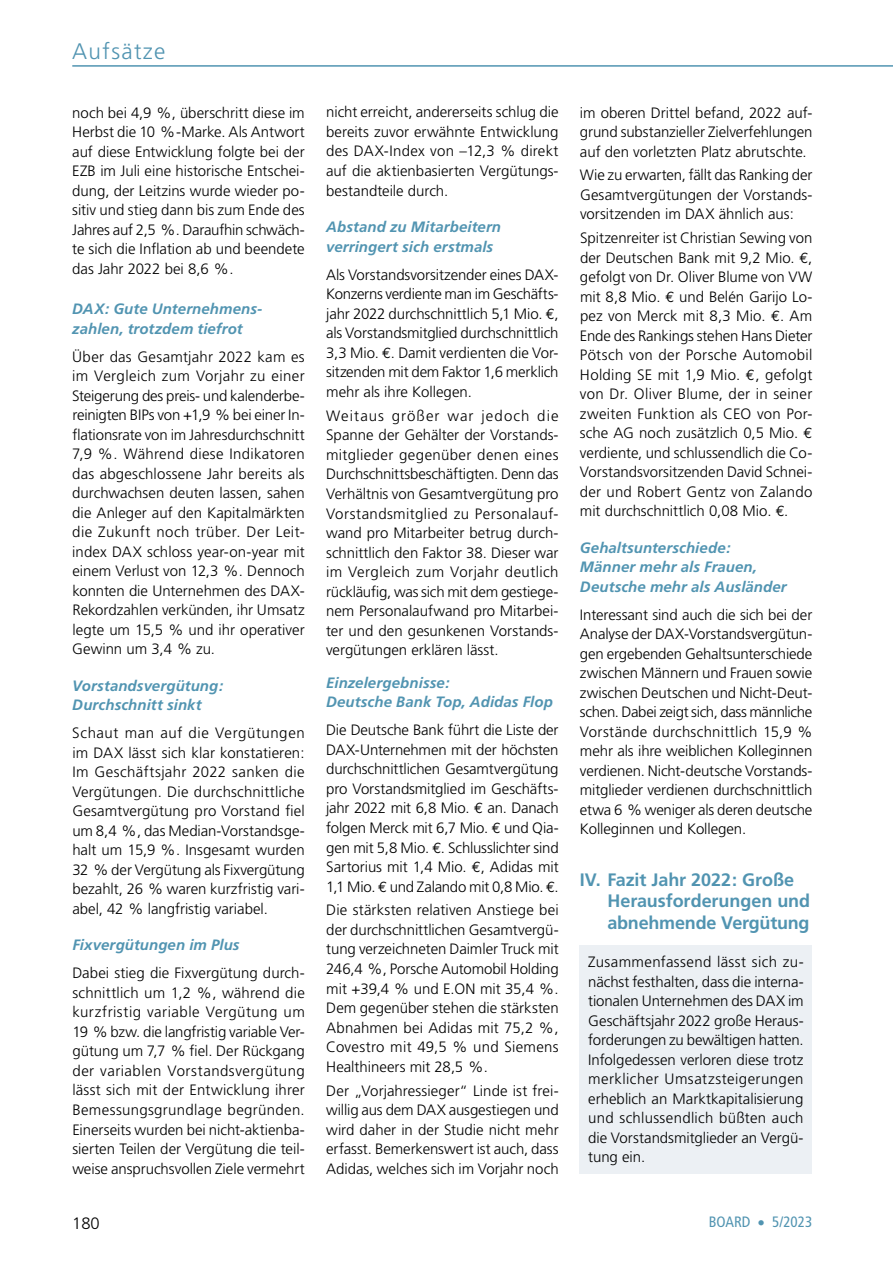
<style>
.page{position:relative;width:893px;height:1263px;background:#fff}
.page>*{position:absolute;margin:0;border:0;box-sizing:border-box;transform-origin:0 0}
.t1{font:300 22.5px "Frutiger";letter-spacing:.06em;color:#5194b1}
.t2{font:700 18px/21.6px "Frutiger";letter-spacing:-.005em;color:#5194b1}
.t3{font:300 16.5px "Frutiger";color:#000}
.t4{font:300 15px/19.5px "Frutiger";letter-spacing:-.005em;color:#000;text-align:justify}
.t5{font:italic 700 15px/19.5px "Frutiger";letter-spacing:.005em;color:#5194b1}
.t6{font:condensed 15px "Frutiger";color:#5194b1}
.s1{font-family:"Euro Mono";font-weight:400}
</style>
<div class="page">
<hr style="left:72px;top:65px;width:821px;height:2px;background:#5194b1">
<div style="left:580px;top:945px;width:232px;height:229px;background:#ecf0f4"></div>
<h1 class="t1" style="left:72px;top:39px;width:95px">Aufsätze</h1>
<p class="t4" style="left:72px;top:103px;width:234px">noch bei 4,9 %, überschritt diese im Herbst die 10 %-Marke. Als Antwort auf diese Entwicklung folgte bei der EZB im Juli eine historische Entschei&shy;dung, der Leitzins wurde wieder po&shy;sitiv und stieg dann bis zum Ende des Jahres auf 2,5 %. Daraufhin schwäch&shy;te sich die Inflation ab und beendete das Jahr 2022 bei 8,6 %.</p>
<p class="t5" style="left:72px;top:299px;width:190px">DAX: Gute Unternehmens&shy;zahlen, trotzdem tiefrot</p>
<p class="t4" style="left:72px;top:347px;width:234px">Über das Gesamtjahr 2022 kam es im Vergleich zum Vorjahr zu einer Steigerung des preis- und kalenderbe&shy;reinigten BIPs von +1,9 % bei einer In&shy;flationsrate von im Jahresdurchschnitt 7,9 %. Während diese Indikatoren das abgeschlossene Jahr bereits als durchwachsen deuten lassen, sahen die Anleger auf den Kapitalmärkten die Zukunft noch trüber. Der Leit&shy;index DAX schloss year-on-year mit einem Verlust von 12,3 %. Dennoch konnten die Unternehmen des DAX-Rekordzahlen verkünden, ihr Umsatz legte um 15,5 % und ihr operativer Gewinn um 3,4 % zu.</p>
<p class="t5" style="left:72px;top:676px;width:152px">Vorstandsvergütung:<br>Durchschnitt sinkt</p>
<p class="t4" style="left:72px;top:724px;width:234px">Schaut man auf die Vergütungen im DAX lässt sich klar konstatieren:<br>Im Geschäftsjahr 2022 sanken die Vergütungen. Die durchschnittliche Gesamtvergütung pro Vorstand fiel um 8,4 %, das Median-Vorstandsge&shy;halt um 15,9 %. Insgesamt wurden 32 % der Vergütung als Fixvergütung bezahlt, 26 % waren kurzfristig vari&shy;abel, 42 % langfristig variabel.</p>
<p class="t5" style="left:72px;top:935px;width:169px">Fixvergütungen im Plus</p>
<p class="t4" style="left:72px;top:964px;width:234px">Dabei stieg die Fixvergütung durch&shy;schnittlich um 1,2 %, während die kurzfristig variable Vergütung um 19 % bzw. die langfristig variable Ver&shy;gütung um 7,7 % fiel. Der Rückgang der variablen Vorstandsvergütung lässt sich mit der Entwicklung ihrer Bemessungsgrundlage begründen.<br>Einerseits wurden bei nicht-aktienba&shy;sierten Teilen der Vergütung die teil&shy;weise anspruchsvollen Ziele vermehrt</p>
<p class="t4" style="left:326px;top:103px;width:234px">nicht erreicht, andererseits schlug die bereits zuvor erwähnte Entwicklung des DAX-Index von –12,3 % direkt auf die aktienbasierten Vergütungs&shy;bestandteile durch.</p>
<p class="t5" style="left:326px;top:217px;width:176px">Abstand zu Mitarbeitern verringert sich erstmals</p>
<p class="t4" style="left:326px;top:265px;width:234px">Als Vorstandsvorsitzender eines DAX-Konzerns verdiente man im Geschäfts&shy;jahr 2022 durchschnittlich 5,1 Mio. <span class="s1">E</span>, als Vorstandsmitglied durchschnittlich 3,3 Mio. <span class="s1">E</span>. Damit verdienten die Vor&shy;sitzenden mit dem Faktor 1,6 merklich mehr als ihre Kollegen.</p>
<p class="t4" style="left:326px;top:406px;width:234px">Weitaus größer war jedoch die Spanne der Gehälter der Vorstands&shy;mitglieder gegenüber denen eines Durchschnittsbeschäftigten. Denn das Verhältnis von Gesamtvergütung pro Vorstandsmitglied zu Personalauf&shy;wand pro Mitarbeiter betrug durch&shy;schnittlich den Faktor 38. Dieser war im Vergleich zum Vorjahr deutlich rückläufig, was sich mit dem gestiege&shy;nem Personalaufwand pro Mitarbei&shy;ter und den gesunkenen Vorstands&shy;vergütungen erklären lässt.</p>
<p class="t5" style="left:326px;top:673px;width:228px">Einzelergebnisse:<br>Deutsche Bank Top, Adidas Flop</p>
<p class="t4" style="left:326px;top:720px;width:234px">Die Deutsche Bank führt die Liste der DAX-Unternehmen mit der höchsten durchschnittlichen Gesamtvergütung pro Vorstandsmitglied im Geschäfts&shy;jahr 2022 mit 6,8 Mio. <span class="s1">E</span> an. Danach folgen Merck mit 6,7 Mio. <span class="s1">E</span> und Qia&shy;gen mit 5,8 Mio. <span class="s1">E</span>. Schlusslichter sind Sartorius mit 1,4 Mio. <span class="s1">E</span>, Adidas mit 1,1 Mio. <span class="s1">E</span> und Zalando mit 0,8 Mio. <span class="s1">E</span>.</p>
<p class="t4" style="left:326px;top:901px;width:234px">Die stärksten relativen Anstiege bei der durchschnittlichen Gesamtvergü&shy;tung verzeichneten Daimler Truck mit 246,4 %, Porsche Automobil Holding mit +39,4 % und E.ON mit 35,4 %.<br>Dem gegenüber stehen die stärksten Abnahmen bei Adidas mit 75,2 %, Covestro mit 49,5 % und Siemens Healthineers mit 28,5 %.</p>
<p class="t4" style="left:326px;top:1081px;width:234px">Der „Vorjahressieger“ Linde ist frei&shy;willig aus dem DAX ausgestiegen und wird daher in der Studie nicht mehr erfasst. Bemerkenswert ist auch, dass Adidas, welches sich im Vorjahr noch</p>
<p class="t4" style="left:580px;top:103px;width:234px">im oberen Drittel befand, 2022 auf&shy;grund substanzieller Zielverfehlungen auf den vorletzten Platz abrutschte.</p>
<p class="t4" style="left:580px;top:166px;width:234px">Wie zu erwarten, fällt das Ranking der Gesamtvergütungen der Vorstands&shy;vorsitzenden im DAX ähnlich aus:</p>
<p class="t4" style="left:580px;top:228px;width:234px">Spitzenreiter ist Christian Sewing von der Deutschen Bank mit 9,2 Mio. <span class="s1">E</span>, gefolgt von Dr. Oliver Blume von VW mit 8,8 Mio. <span class="s1">E</span> und Belén Garijo Lo&shy;pez von Merck mit 8,3 Mio. <span class="s1">E</span>. Am Ende des Rankings stehen Hans Dieter Pötsch von der Porsche Automobil Holding SE mit 1,9 Mio. <span class="s1">E</span>, gefolgt von Dr. Oliver Blume, der in seiner zweiten Funktion als CEO von Por&shy;sche AG noch zusätzlich 0,5 Mio. <span class="s1">E </span>verdiente, und schlussendlich die Co-Vorstandsvorsitzenden David Schnei&shy;der und Robert Gentz von Zalando mit durchschnittlich 0,08 Mio. <span class="s1">E</span>.</p>
<p class="t5" style="left:580px;top:538px;width:208px">Gehaltsunterschiede:<br>Männer mehr als Frauen,<br>Deutsche mehr als Ausländer</p>
<p class="t4" style="left:580px;top:605px;width:234px">Interessant sind auch die sich bei der Analyse der DAX-Vorstandsvergütun&shy;gen ergebenden Gehaltsunterschiede zwischen Männern und Frauen sowie zwischen Deutschen und Nicht-Deut&shy;schen. Dabei zeigt sich, dass männliche Vorstände durchschnittlich 15,9 % mehr als ihre weiblichen Kolleginnen verdienen. Nicht-deutsche Vorstands&shy;mitglieder verdienen durchschnittlich etwa 6 % weniger als deren deutsche Kolleginnen und Kollegen.</p>
<p class="t2" style="left:607px;top:868px;width:204px;text-indent:-28px">IV. Fazit Jahr 2022: Große<br>Herausforderungen und abnehmende Vergütung</p>
<p class="t4" style="left:588px;top:953px;width:217px">Zusammenfassend lässt sich zu&shy;nächst festhalten, dass die interna&shy;tionalen Unternehmen des DAX im Geschäftsjahr 2022 große Heraus&shy;forderungen zu bewältigen hatten.<br>Infolgedessen verloren diese trotz merklicher Umsatzsteigerungen erheblich an Marktkapitalisierung und schlussendlich büßten auch die Vorstandsmitglieder an Vergü&shy;tung ein.</p>
<p class="t3" style="left:72px;top:1213px;width:29px">180</p>
<p class="t6" style="left:709px;top:1213px;width:105px">BOARD • 5/2023</p>
</div>
